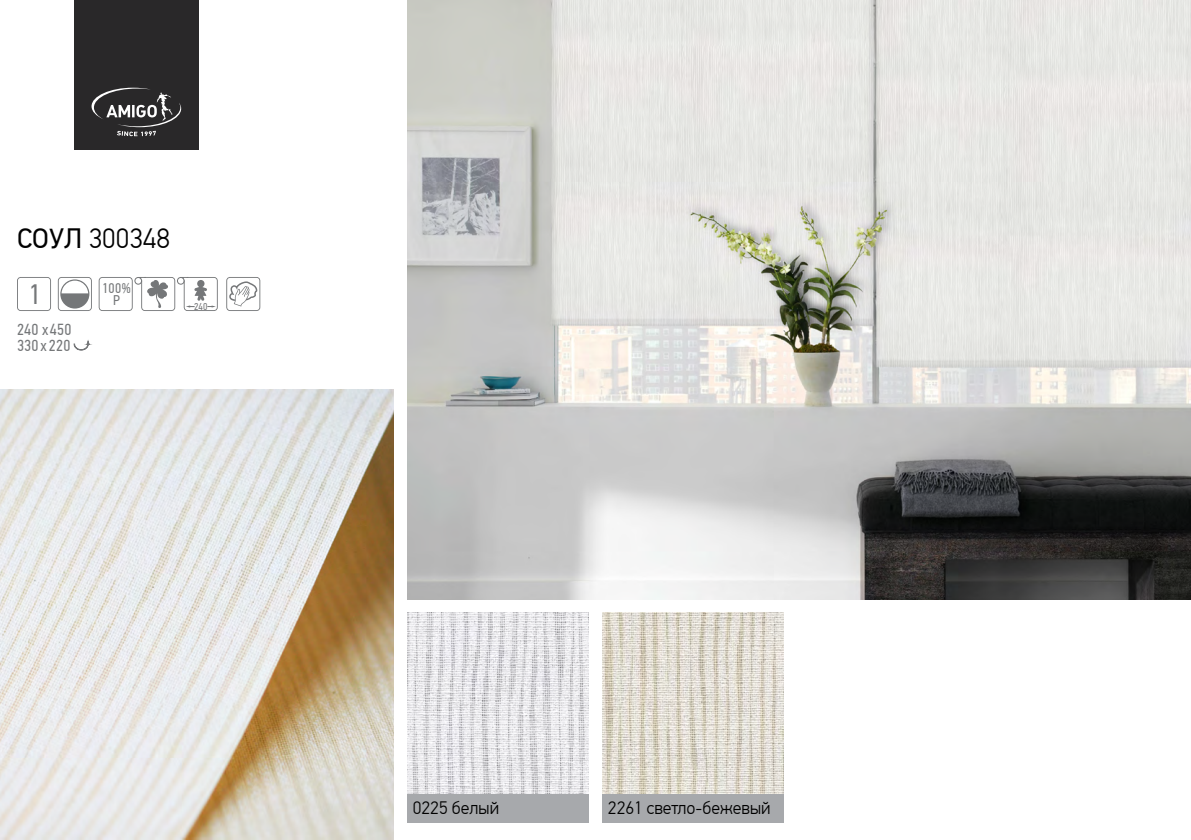
<style>
.page{position:relative;width:1191px;height:840px;background:#fff}
.page>*{position:absolute;margin:0;border:0;box-sizing:border-box;transform-origin:0 0}
.t1{font:300 28px "PF Din Text Pro";color:#000}
.t2{font:28px "PF Din Text Comp Pro";color:#757779}
.t3{font:300 18px "PF Din Text Pro";color:#000}
.t4{font:16px/16px "PF Din Text Cond Pro";letter-spacing:.01em;color:#757779}
.t5{font:14px/12px "PF Din Text Cond Pro";color:#757779;text-align:center}
.t6{font:10px "PF Din Text Cond Pro";color:#757779}
.s1{font-weight:400}
</style>
<div class="page">
<img style="left:602px;top:612px;width:181px;height:182px">
<div style="left:602px;top:794px;width:181px;height:28px;background:#a7a9ac"></div>
<img style="left:407px;top:612px;width:181px;height:182px">
<div style="left:407px;top:794px;width:181px;height:28px;background:#a7a9ac"></div>
<div style="left:74px;top:0;width:125px;height:150px;background:#292829"></div>
<svg style="left:92px;top:88px;width:89px;height:48px"></svg>
<img style="left:407px;top:0;width:784px;height:599px">
<img style="left:0;top:389px;width:393px;height:450px">
<svg style="left:226px;top:277px;width:34px;height:34px"></svg>
<svg style="left:17px;top:277px;width:34px;height:34px"></svg>
<svg style="left:58px;top:277px;width:34px;height:34px"></svg>
<svg style="left:99px;top:277px;width:119px;height:34px"></svg>
<svg style="left:74px;top:340px;width:15px;height:10px"></svg>
<h1 class="t1" style="left:17px;top:222px;width:154px"><span class="s1">СОУЛ</span> 300348</h1>
<h1 class="t2" style="left:29px;top:278px;width:12px">1</h1>
<p class="t4" style="left:17px;top:321px;width:56px">240 х450<br>330х 220</p>
<p class="t5" style="left:102px;top:282px;width:30px">100%<br>P</p>
<p class="t6" style="left:194px;top:300px;width:15px">240</p>
<p class="t3" style="left:413px;top:797px;width:88px">0225 белый</p>
<p class="t3" style="left:608px;top:797px;width:164px">2261 светло-бежевый</p>
</div>
